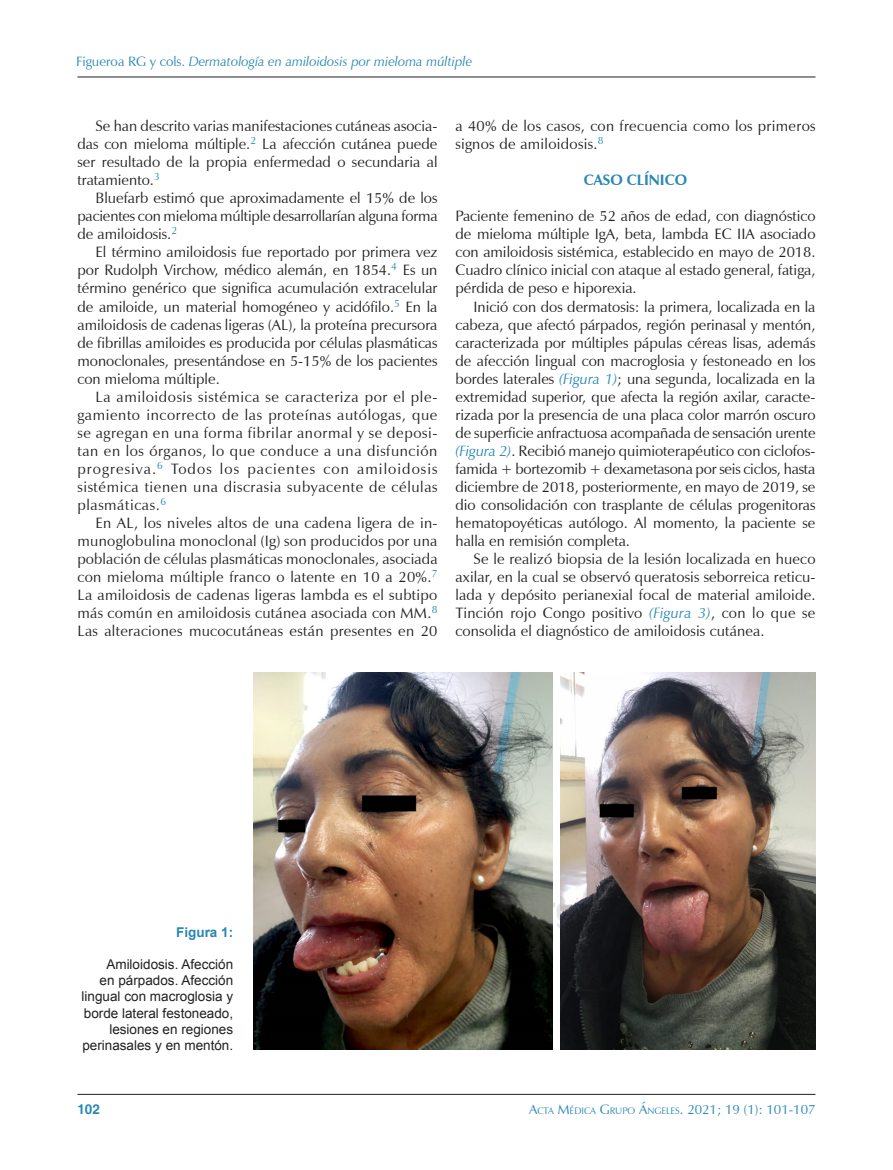
<style>
.page{position:relative;width:893px;height:1170px;background:#fff}
.page>*{position:absolute;margin:0;border:0;box-sizing:border-box;transform-origin:0 0}
.A-TEXTO{font:15px/18px "Zapf Humanist 601 BT";letter-spacing:.01em;color:#231f20;text-align:justify}
._1er_Párrafo{font:15px/18px "Zapf Humanist 601 BT";color:#231f20;text-align:justify}
.SUBTITULOS{font:700 15px "Zapf Humanist 601 BT";color:#2887b4}
.PIE_-_FIGURA{font:13.5px/16.2px "Arial";color:#231f20;text-align:right}
.t1{font:italic 13.5px "Zapf Humanist 601 BT";color:#2887b4}
.Paginación{font:13.5px "Zapf Humanist 601 BT";color:#2887b4}
.PIE_-_FIGURA-2{font:700 13.5px "Arial";color:#2887b4}
.t2{font:700 13.5px "Helvetica";color:#2887b4}
.s1{font-style:normal}
.s2{font-style:italic;color:#2887b4}
.s3{font-size:9.45px}
</style>
<div class="page">
<hr style="left:77px;top:77px;width:738px;height:1px;background:#231f20">
<hr style="left:77px;top:1093px;width:738px;height:1px;background:#231f20">
<img style="left:253px;top:672px;width:299px;height:377px">
<img style="left:561px;top:672px;width:254px;height:377px">
<p class="t1" style="left:76px;top:53px;width:398px"><span class="s1">Figueroa RG y cols.</span> Dermatología en amiloidosis por mieloma múltiple</p>
<p class="A-TEXTO" style="left:77px;top:117px;width:362px;text-indent:18px">Se han descrito varias manifestaciones cutáneas asocia&shy;das con mieloma múltiple.<sup>2</sup> La afección cutánea puede ser resultado de la propia enfermedad o secundaria al tratamiento.<sup>3</sup></p>
<p class="A-TEXTO" style="left:77px;top:189px;width:362px;text-indent:18px">Bluefarb estimó que aproximadamente el 15% de los pacientes con mieloma múltiple desarrollarían alguna forma de amiloidosis.<sup>2</sup></p>
<p class="A-TEXTO" style="left:77px;top:243px;width:362px;text-indent:18px">El término amiloidosis fue reportado por primera vez por Rudolph Virchow, médico alemán, en 1854.<sup>4</sup> Es un término genérico que significa acumulación extracelular de amiloide, un material homogéneo y acidófilo.<sup>5</sup> En la amiloidosis de cadenas ligeras (AL), la proteína precursora de fibrillas amiloides es producida por células plasmáticas monoclonales, presentándose en 5-15% de los pacientes con mieloma múltiple.</p>
<p class="A-TEXTO" style="left:77px;top:387px;width:362px;text-indent:18px">La amiloidosis sistémica se caracteriza por el ple&shy;gamiento incorrecto de las proteínas autólogas, que se agregan en una forma fibrilar anormal y se deposi&shy;tan en los órganos, lo que conduce a una disfunción progresiva.<sup>6</sup> Todos los pacientes con amiloidosis sistémica tienen una discrasia subyacente de células plasmáticas.<sup>6</sup></p>
<p class="A-TEXTO" style="left:77px;top:513px;width:362px;text-indent:18px">En AL, los niveles altos de una cadena ligera de in&shy;munoglobulina monoclonal (Ig) son producidos por una población de células plasmáticas monoclonales, asociada con mieloma múltiple franco o latente en 10 a 20%.<sup>7<br></sup>La amiloidosis de cadenas ligeras lambda es el subtipo más común en amiloidosis cutánea asociada con MM.<sup>8<br></sup>Las alteraciones mucocutáneas están presentes en 20</p>
<p class="A-TEXTO" style="left:455px;top:117px;width:361px">a 40% de los casos, con frecuencia como los primeros signos de amiloidosis.<sup>8</sup></p>
<p class="SUBTITULOS" style="left:584px;top:171px;width:105px">CASO CLÍNICO</p>
<p class="_1er_Párrafo" style="left:455px;top:207px;width:362px">Paciente femenino de 52 años de edad, con diagnóstico de mieloma múltiple IgA, beta, lambda EC IIA asociado con amiloidosis sistémica, establecido en mayo de 2018.<br>Cuadro clínico inicial con ataque al estado general, fatiga, pérdida de peso e hiporexia.</p>
<p class="A-TEXTO" style="left:455px;top:297px;width:362px;text-indent:18px">Inició con dos dermatosis: la primera, localizada en la cabeza, que afectó párpados, región perinasal y mentón, caracterizada por múltiples pápulas céreas lisas, además de afección lingual con macroglosia y festoneado en los bordes laterales <span class="s2">(Figura 1)</span>; una segunda, localizada en la extremidad superior, que afecta la región axilar, caracte&shy;rizada por la presencia de una placa color marrón oscuro de superficie anfractuosa acompañada de sensación urente <span class="s2">(Figura 2)</span>. Recibió manejo quimioterapéutico con ciclofos&shy;famida + bortezomib + dexametasona por seis ciclos, hasta diciembre de 2018, posteriormente, en mayo de 2019, se dio consolidación con trasplante de células progenitoras hematopoyéticas autólogo. Al momento, la paciente se halla en remisión completa.</p>
<p class="A-TEXTO" style="left:455px;top:549px;width:362px;text-indent:18px">Se le realizó biopsia de la lesión localizada en hueco axilar, en la cual se observó queratosis seborreica reticu&shy;lada y depósito perianexial focal de material amiloide.<br>Tinción rojo Congo positivo <span class="s2">(Figura 3)</span>, con lo que se consolida el diagnóstico de amiloidosis cutánea.</p>
<p class="PIE_-_FIGURA-2" style="left:176px;top:922px;width:59px">Figura 1:</p>
<p class="PIE_-_FIGURA" style="left:82px;top:955px;width:153px">Amiloidosis. Afección<br>en párpados. Afección lingual con macroglosia y borde lateral festoneado, lesiones en regiones perinasales y en mentón.</p>
<p class="t2" style="left:77px;top:1100px;width:24px">102</p>
<p class="Paginación" style="left:529px;top:1101px;width:288px">A<span class="s3">CTA</span> M<span class="s3">ÉDICA</span> G<span class="s3">RUPO</span> Á<span class="s3">NGELES</span>. 2021; 19 (1): 101-107</p>
</div>
